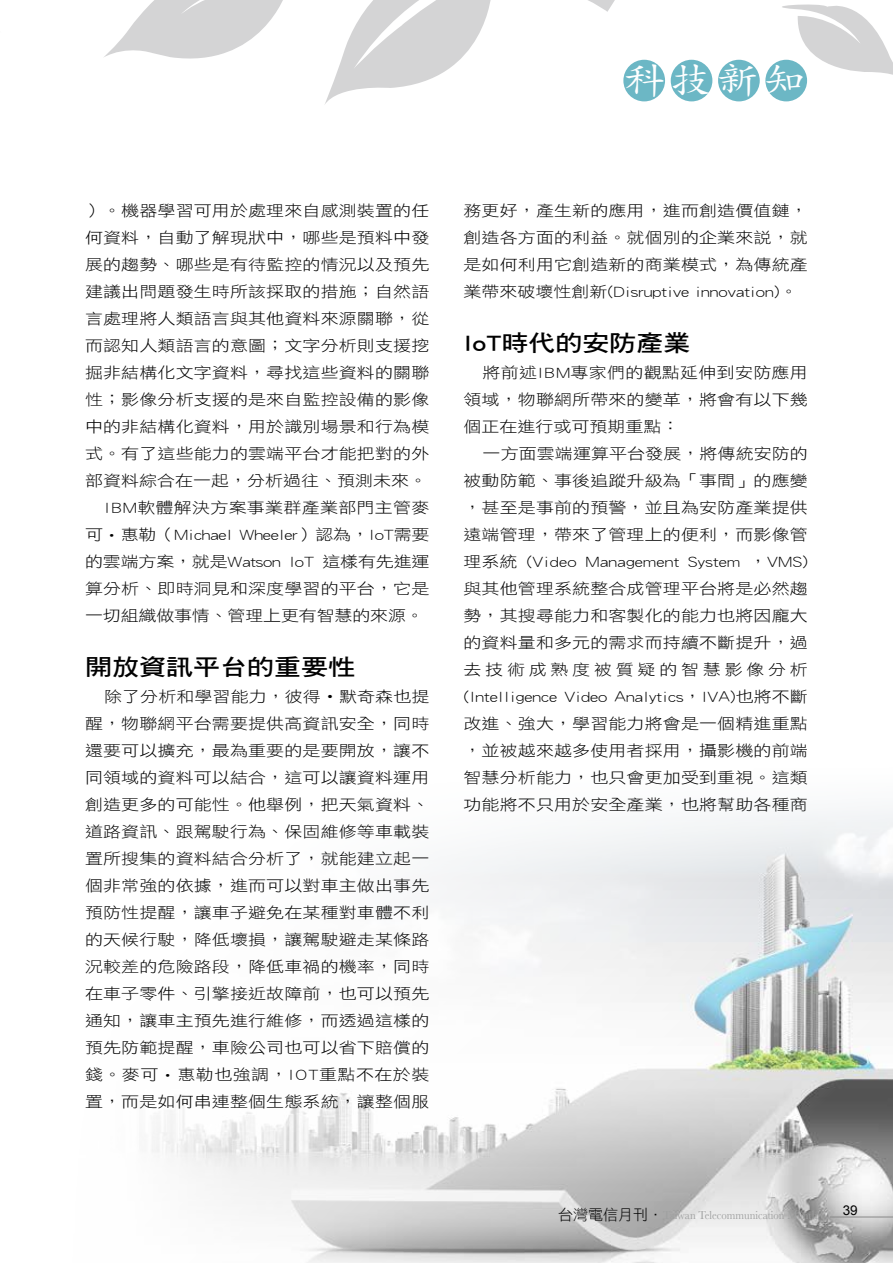
<style>
.page{position:relative;width:893px;height:1263px;background:#fff}
.page>*{position:absolute;margin:0;border:0;box-sizing:border-box;transform-origin:0 0}
.t1{font:37.5px "DF Kai Shu Std W5";color:#fff;scale:1.1 1}
.t2{font:22.95px "DF Hei Std W7";color:#000;scale:1.18 1}
.t3{font:15.3px/27px "DF Hei Std W3";letter-spacing:.005em;color:#000;text-align:justify;scale:1.18 1}
.t4{font:13.5px "Arial";color:#000}
.t5{font:12px "Baskerville";color:#9fa0a0;scale:.9 1}
.s1{font-family:"P Ming Li U"}
.s2{font-family:"DF Hei Std W3";font-size:15px;color:#000}
</style>
<div class="page">
<img style="left:152px;top:810px;width:741px;height:453px">
<svg style="left:752px;top:4px;width:141px;height:72px"></svg>
<svg style="left:325px;top:0;width:311px;height:104px"></svg>
<svg style="left:104px;top:0;width:179px;height:59px"></svg>
<div style="left:623px;top:60px;width:42px;height:41px;background:#6cb7c5;border-radius:50%"></div>
<div style="left:718px;top:60px;width:42px;height:41px;background:#6cb7c5;border-radius:50%"></div>
<div style="left:671px;top:60px;width:41px;height:41px;background:#6cb7c5;border-radius:50%"></div>
<div style="left:765px;top:60px;width:42px;height:41px;background:#6cb7c5;border-radius:50%"></div>
<hr style="left:830px;top:1216px;width:63px;height:1px;background:#898989">
<h1 class="t1" style="left:624px;top:59px;width:166px">科 技 新 知</h1>
<p class="t3" style="left:85px;top:197px;width:293px">）。機器學習可用於處理來自感測裝置的任</p>
<p class="t3" style="left:85px;top:224px;width:293px">何資料，自動了解現狀中，哪些是預料中發</p>
<p class="t3" style="left:85px;top:251px;width:293px">展的趨勢、哪些是有待監控的情況以及預先</p>
<p class="t3" style="left:85px;top:278px;width:293px">建議出問題發生時所該採取的措施；自然語</p>
<p class="t3" style="left:85px;top:305px;width:293px">言處理將人類語言與其他資料來源關聯，從</p>
<p class="t3" style="left:85px;top:332px;width:293px">而認知人類語言的意圖；文字分析則支援挖</p>
<p class="t3" style="left:85px;top:359px;width:293px">掘非結構化文字資料，尋找這些資料的關聯</p>
<p class="t3" style="left:85px;top:386px;width:293px">性；影像分析支援的是來自監控設備的影像</p>
<p class="t3" style="left:85px;top:413px;width:293px">中的非結構化資料，用於識別場景和行為模</p>
<p class="t3" style="left:85px;top:440px;width:293px">式。有了這些能力的雲端平台才能把對的外</p>
<p class="t3" style="left:85px;top:467px;width:291px">部資料綜合在一起，分析過往、預測未來。</p>
<p class="t3" style="left:104px;top:494px;width:277px">IBM軟體解決方案事業群產業部門主管麥</p>
<p class="t3" style="left:85px;top:521px;width:293px">可<span class="s1">・</span>惠勒（Michael Wheeler）認為，IoT需要</p>
<p class="t3" style="left:85px;top:548px;width:293px">的雲端方案，就是Watson IoT 這樣有先進運</p>
<p class="t3" style="left:85px;top:575px;width:293px">算分析、即時洞見和深度學習的平台，它是</p>
<p class="t3" style="left:85px;top:602px;width:289px">一切組織做事情、管理上更有智慧的來源。</p>
<h2 class="t2" style="left:85px;top:654px;width:230px">開放資訊平台的重要性</h2>
<p class="t3" style="left:85px;top:683px;width:293px;text-indent:19px">除了分析和學習能力，彼得˙默奇森也提醒，物聯網平台需要提供高資訊安全，同時還要可以擴充，最為重要的是要開放，讓不同領域的資料可以結合，這可以讓資料運用創造更多的可能性。他舉例，把天氣資料、道路資訊、跟駕駛行為、保固維修等車載裝置所搜集的資料結合分析了，就能建立起一個非常強的依據，進而可以對車主做出事先預防性提醒，讓車子避免在某種對車體不利的天候行駛，降低壞損，讓駕駛避走某條路況較差的危險路段，降低車禍的機率，同時在車子零件、引擎接近故障前，也可以預先通知，讓車主預先進行維修，而透過這樣的預先防範提醒，車險公司也可以省下賠償的錢。麥可<span class="s1">・</span>惠勒也強調，IOT重點不在於裝置，而是如何串連整個生態系統，讓整個服</p>
<p class="t3" style="left:463px;top:197px;width:293px">務更好，產生新的應用，進而創造價值鏈，創造各方面的利益。就個別的企業來說，就是如何利用它創造新的商業模式，為傳統產業帶來破壞性創新(Disruptive innovation)。</p>
<h2 class="t2" style="left:463px;top:330px;width:194px">IoT時代的安防產業</h2>
<p class="t3" style="left:463px;top:359px;width:293px;text-indent:19px">將前述IBM專家們的觀點延伸到安防應用領域，物聯網所帶來的變革，將會有以下幾個正在進行或可預期重點：</p>
<p class="t3" style="left:463px;top:440px;width:293px;text-indent:19px">一方面雲端運算平台發展，將傳統安防的被動防範、事後追蹤升級為「事間」的應變，甚至是事前的預警，並且為安防產業提供遠端管理，帶來了管理上的便利，而影像管理系統 (Video Management System ，VMS)與其他管理系統整合成管理平台將是必然趨勢，其搜尋能力和客製化的能力也將因龐大的資料量和多元的需求而持續不斷提升，過去技術成熟度被質疑的智慧影像分析(Intelligence Video Analytics，IVA)也將不斷改進、強大，學習能力將會是一個精進重點，並被越來越多使用者採用，攝影機的前端智慧分析能力，也只會更加受到重視。這類功能將不只用於安全產業，也將幫助各種商</p>
<p class="t5" style="left:558px;top:1207px;width:298px"><span class="s2">台灣電信月刊．</span>Taiwan Telecommunication Monthly</p>
<p class="t4" style="left:843px;top:1201px;width:17px">39</p>
</div>
